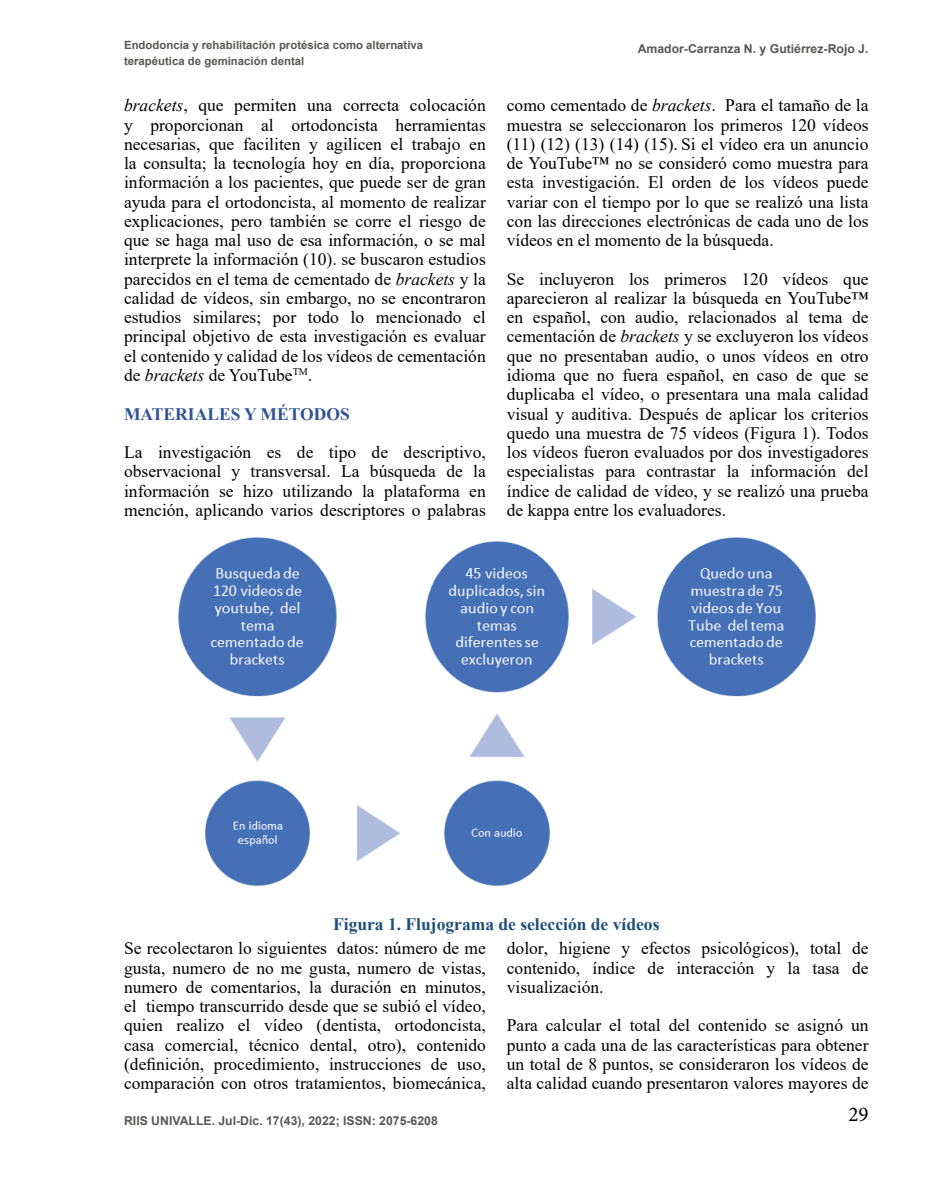
<style>
.page{position:relative;width:943px;height:1191px;background:#fff}
.page>*{position:absolute;margin:0;border:0;box-sizing:border-box;transform-origin:0 0}
.t1{font:21px "Minion Pro";color:#000}
.t2{font:17.5px/19.2px "Times New Roman";color:#000;text-align:justify}
.t3{font:700 17.5px "Times New Roman";color:#1f4e79}
.t4{font:700 17.5px "Times New Roman";color:#2f5496}
.t5{font:700 12.25px "Arial";color:#585856}
.t6{font:700 11.38px/15.8px "Arial";color:#585856}
.s1{font-style:italic}
</style>
<div class="page">
<img style="left:178px;top:537px;width:637px;height:349px">
<p class="t6" style="left:124px;top:38px;width:301px">Endodoncia y rehabilitación protésica como alternativa terapéutica de geminación dental</p>
<p class="t2" style="left:124px;top:95px;width:363px"><span class="s1">brackets</span>, que permiten una correcta colocación y proporcionan al ortodoncista herramientas necesarias, que faciliten y agilicen el trabajo en la consulta; la tecnología hoy en día, proporciona información a los pacientes, que puede ser de gran ayuda para el ortodoncista, al momento de realizar explicaciones, pero también se corre el riesgo de que se haga mal uso de esa información, o se mal interprete la información (10). se buscaron estudios parecidos en el tema de cementado de <span class="s1">brackets</span> y la calidad de vídeos, sin embargo, no se encontraron estudios similares; por todo lo mencionado el principal objetivo de esta investigación es evaluar el contenido y calidad de los vídeos de cementación de <span class="s1">brackets</span> de YouTube<sup>TM</sup>.</p>
<p class="t4" style="left:124px;top:401px;width:227px">MATERIALES Y MÉTODOS</p>
<p class="t2" style="left:124px;top:442px;width:363px">La investigación es de tipo de descriptivo, observacional y transversal. La búsqueda de la información se hizo utilizando la plataforma en mención, aplicando varios descriptores o palabras</p>
<p class="t5" style="left:637px;top:40px;width:232px">Amador-Carranza N. y Gutiérrez-Rojo J.</p>
<p class="t2" style="left:507px;top:95px;width:363px">como cementado de <span class="s1">brackets</span>. Para el tamaño de la muestra se seleccionaron los primeros 120 vídeos (11) (12) (13) (14) (15). Si el vídeo era un anuncio de YouTube™ no se consideró como muestra para esta investigación. El orden de los vídeos puede variar con el tiempo por lo que se realizó una lista con las direcciones electrónicas de cada uno de los vídeos en el momento de la búsqueda.</p>
<p class="t2" style="left:507px;top:269px;width:363px">Se incluyeron los primeros 120 vídeos que aparecieron al realizar la búsqueda en YouTube™ en español, con audio, relacionados al tema de cementación de <span class="s1">brackets</span> y se excluyeron los vídeos que no presentaban audio, o unos vídeos en otro idioma que no fuera español, en caso de que se duplicaba el vídeo, o presentara una mala calidad visual y auditiva. Después de aplicar los criterios quedo una muestra de 75 vídeos (Figura 1). Todos los vídeos fueron evaluados por dos investigadores especialistas para contrastar la información del índice de calidad de vídeo, y se realizó una prueba de kappa entre los evaluadores.</p>
<p class="t3" style="left:333px;top:911px;width:328px">Figura 1. Flujograma de selección de vídeos</p>
<p class="t2" style="left:124px;top:938px;width:363px">Se recolectaron lo siguientes datos: número de me gusta, numero de no me gusta, numero de vistas, numero de comentarios, la duración en minutos, el tiempo transcurrido desde que se subió el vídeo, quien realizo el vídeo (dentista, ortodoncista, casa comercial, técnico dental, otro), contenido (definición, procedimiento, instrucciones de uso, comparación con otros tratamientos, biomecánica,</p>
<p class="t2" style="left:507px;top:938px;width:363px">dolor, higiene y efectos psicológicos), total de contenido, índice de interacción y la tasa de visualización.</p>
<p class="t2" style="left:507px;top:1015px;width:363px">Para calcular el total del contenido se asignó un punto a cada una de las características para obtener un total de 8 puntos, se consideraron los vídeos de alta calidad cuando presentaron valores mayores de</p>
<p class="t5" style="left:124px;top:1111px;width:315px">RIIS UNIVALLE. Jul-Dic. 17(43), 2022; ISSN: 2075-6208</p>
<p class="t1" style="left:848px;top:1099px;width:22px">29</p>
</div>
